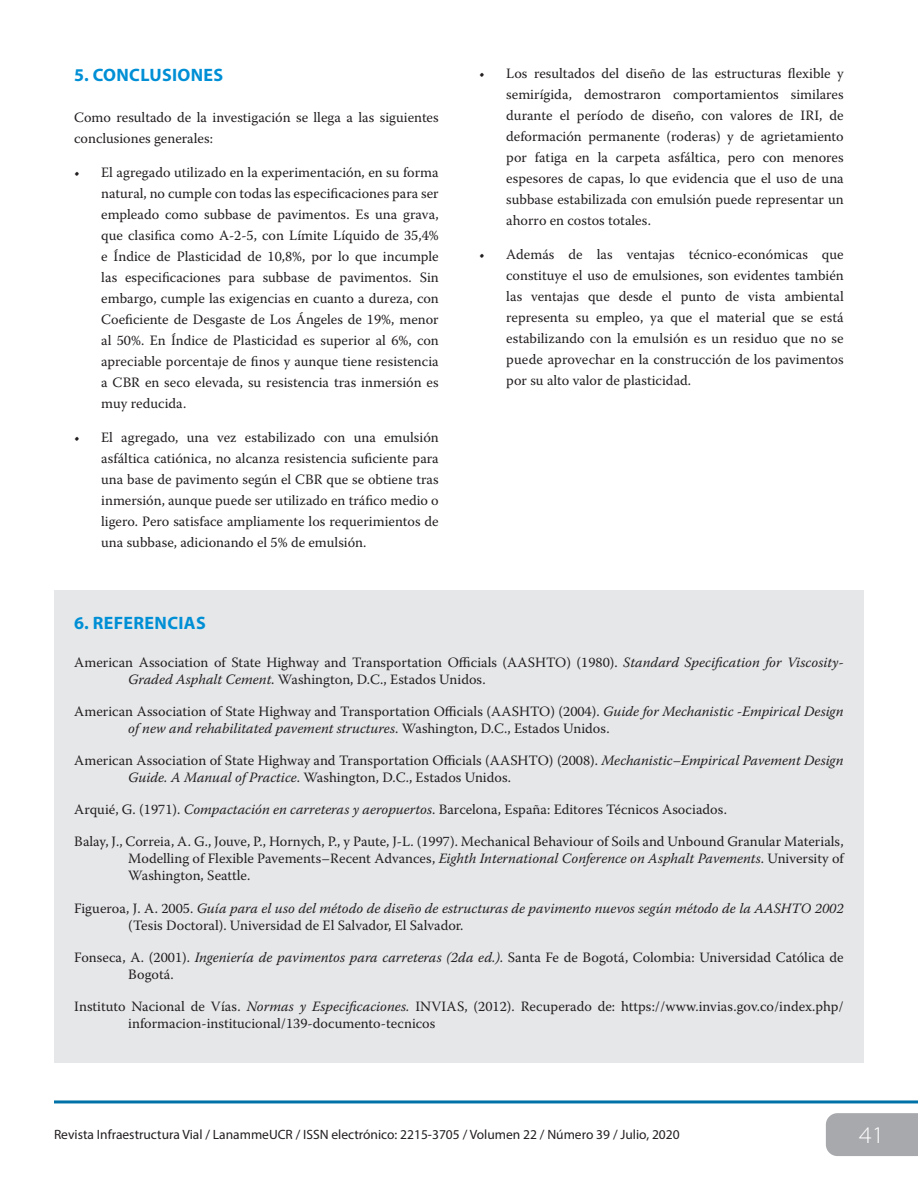
<style>
.page{position:relative;width:918px;height:1188px;background:#fff}
.page>*{position:absolute;margin:0;border:0;box-sizing:border-box;transform-origin:0 0}
.t1{font:300 semi-expanded 24px "Myriad Pro";color:#fff}
.t2{font:700 18px "Myriad Pro";letter-spacing:.02em;color:#008fd5}
.t3{font:14.25px/21px "Warnock Pro";color:#231f20}
.t4{font:italic 14.25px/17.1px "Warnock Pro";color:#231f20}
.t5{font:13.5px "Myriad Pro";color:#231f20}
.s1{font-style:italic}
.s2{font-style:normal}
</style>
<div class="page">
<div style="left:826px;top:1113px;width:92px;height:43px;background:#a8a9ad"></div>
<svg style="left:54px;top:1100px;width:864px;height:3px;background:#2787b4"></svg>
<div style="left:54px;top:590px;width:810px;height:473px;background:#e6e7e9"></div>
<p class="t2" style="left:74px;top:63px;width:151px">5. CONCLUSIONES</p>
<p class="t3" style="left:74px;top:107px;width:366px">Como resultado de la investigación se llega a las siguientes conclusiones generales:</p>
<p class="t3" style="left:101px;top:162px;width:339px;text-align:justify;text-indent:-27px">• El agregado utilizado en la experimentación, en su forma natural, no cumple con todas las especificaciones para ser empleado como subbase de pavimentos. Es una grava, que clasifica como A-2-5, con Límite Líquido de 35,4% e Índice de Plasticidad de 10,8%, por lo que incumple las especificaciones para subbase de pavimentos. Sin embargo, cumple las exigencias en cuanto a dureza, con Coeficiente de Desgaste de Los Ángeles de 19%, menor al 50%. En Índice de Plasticidad es superior al 6%, con apreciable porcentaje de finos y aunque tiene resistencia a CBR en seco elevada, su resistencia tras inmersión es muy reducida.</p>
<p class="t3" style="left:101px;top:426px;width:339px;text-align:justify;text-indent:-27px">• El agregado, una vez estabilizado con una emulsión asfáltica catiónica, no alcanza resistencia suficiente para una base de pavimento según el CBR que se obtiene tras inmersión, aunque puede ser utilizado en tráfico medio o ligero. Pero satisface ampliamente los requerimientos de una subbase, adicionando el 5% de emulsión.</p>
<p class="t3" style="left:506px;top:63px;width:339px;text-align:justify;text-indent:-27px">• Los resultados del diseño de las estructuras flexible y semirígida, demostraron comportamientos similares durante el período de diseño, con valores de IRI, de deformación permanente (roderas) y de agrietamiento por fatiga en la carpeta asfáltica, pero con menores espesores de capas, lo que evidencia que el uso de una subbase estabilizada con emulsión puede representar un ahorro en costos totales.</p>
<p class="t3" style="left:506px;top:243px;width:339px;text-align:justify;text-indent:-27px">• Además de las ventajas técnico-económicas que constituye el uso de emulsiones, son evidentes también las ventajas que desde el punto de vista ambiental representa su empleo, ya que el material que se está estabilizando con la emulsión es un residuo que no se puede aprovechar en la construcción de los pavimentos por su alto valor de plasticidad.</p>
<p class="t2" style="left:74px;top:611px;width:133px">6. REFERENCIAS</p>
<p class="t3" style="left:128px;top:653px;width:717px;line-height:17.1px;text-indent:-54px">American Association of State Highway and Transportation Officials (AASHTO) (1980). <span class="s1">Standard Specification for Viscosity-<br>Graded Asphalt Cement</span>. Washington, D.C., Estados Unidos.</p>
<p class="t3" style="left:128px;top:702px;width:717px;line-height:17.1px;text-indent:-54px">American Association of State Highway and Transportation Officials (AASHTO) (2004). <span class="s1">Guide for Mechanistic -Empirical Design of new and rehabilitated pavement structures</span>. Washington, D.C., Estados Unidos.</p>
<p class="t3" style="left:128px;top:751px;width:717px;line-height:17.1px;text-indent:-54px">American Association of State Highway and Transportation Officials (AASHTO) (2008). <span class="s1">Mechanistic–Empirical Pavement Design<br>Guide. A Manual of Practice</span>. Washington, D.C., Estados Unidos.</p>
<p class="t3" style="left:74px;top:799px;width:654px">Arquié, G. (1971). <span class="s1">Compactación en carreteras y aeropuertos</span>. Barcelona, España: Editores Técnicos Asociados.</p>
<p class="t3" style="left:128px;top:833px;width:717px;line-height:17.1px;text-align:justify;text-indent:-54px">Balay, J., Correia, A. G., Jouve, P., Hornych, P., y Paute, J-L. (1997). Mechanical Behaviour of Soils and Unbound Granular Materials, Modelling of Flexible Pavements–Recent Advances, <span class="s1">Eighth International Conference on Asphalt Pavements</span>. University of Washington, Seattle.</p>
<p class="t4" style="left:128px;top:899px;width:717px;text-indent:-54px"><span class="s2">Figueroa, J. A. 2005.</span> Guía para el uso del método de diseño de estructuras de pavimento nuevos según método de la AASHTO 2002 <span class="s2">(Tesis Doctoral). Universidad de El Salvador, El Salvador.</span></p>
<p class="t3" style="left:128px;top:948px;width:717px;line-height:17.1px;text-indent:-54px">Fonseca, A. (2001). <span class="s1">Ingeniería de pavimentos para carreteras (2da ed.)</span>. Santa Fe de Bogotá, Colombia: Universidad Católica de<br>Bogotá.</p>
<p class="t3" style="left:128px;top:997px;width:717px;line-height:17.1px;text-indent:-54px">Instituto Nacional de Vías. <span class="s1">Normas y Especificaciones.</span> INVIAS, (2012). Recuperado de: https://www.invias.gov.co/index.php/ informacion-institucional/139-documento-tecnicos</p>
<p class="t5" style="left:54px;top:1126px;width:627px">Revista Infraestructura Vial / LanammeUCR / ISSN electrónico: 2215-3705 / Volumen 22 / Número 39 / Julio, 2020</p>
<h1 class="t1" style="left:859px;top:1122px;width:27px">41</h1>
</div>
